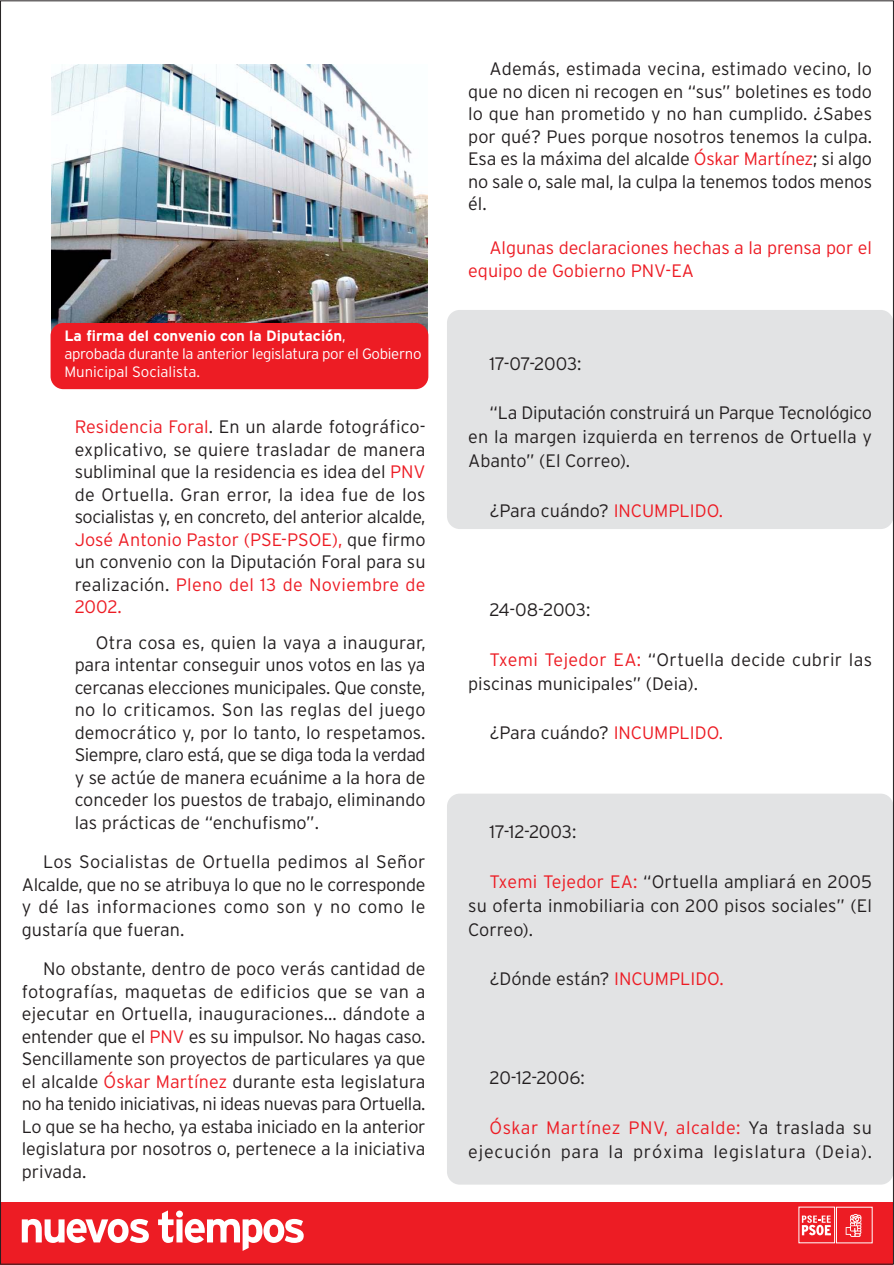
<style>
.page{position:relative;width:894px;height:1265px;background:#fff}
.page>*{position:absolute;margin:0;border:0;box-sizing:border-box;transform-origin:0 0}
.t1{font:300 18px/22.5px "Interstate";color:#231f20;text-align:justify}
.t2{font:300 18px/24px "Interstate";letter-spacing:.035em;color:#231f20;text-align:right}
.t3{font:300 18px/24px "Interstate";letter-spacing:.02em;color:#231f20}
.t4{font:300 18px/22.5px "Interstate";letter-spacing:-.005em;color:#ed1c24}
.t5{font:300 15px/18px "Interstate";letter-spacing:-.02em;color:#fff}
.s1{font-weight:700}
.s2{color:#ed1c24}
</style>
<div class="page">
<div style="left:447px;top:793px;width:446px;height:391px;background:#e2e3e4;border-radius:13px"></div>
<div style="left:447px;top:310px;width:446px;height:219px;background:#e2e3e4;border-radius:13px"></div>
<img style="left:51px;top:64px;width:377px;height:268px">
<div style="left:1px;top:1201px;width:892px;height:63px;background:#ed1c24"></div>
<svg style="left:22px;top:1218px;width:127px;height:24px"></svg>
<svg style="left:158px;top:1210px;width:146px;height:40px"></svg>
<svg style="left:846px;top:1214px;width:16px;height:22px"></svg>
<svg style="left:802px;top:1215px;width:29px;height:20px"></svg>
<div style="left:51px;top:323px;width:377px;height:66px;background:#ed1c24;border-radius:13px"></div>
<p class="t5" style="left:64px;top:328px;width:359px"><span class="s1">La firma del convenio con la Diputación</span>,<br>aprobada durante la anterior legislatura por el Gobierno<br>Municipal Socialista.</p>
<p class="t1" style="left:75px;top:417px;width:353px"><span class="s2">Residencia Foral</span>. En un alarde fotográfico&shy;explicativo, se quiere trasladar de manera subliminal que la residencia es idea del <span class="s2">PNV </span>de Ortuella. Gran error, la idea fue de los socialistas y, en concreto, del anterior alcalde, <span class="s2">José Antonio Pastor (PSE-PSOE),</span> que firmo un convenio con la Diputación Foral para su realización. <span class="s2">Pleno del 13 de Noviembre de 2002.</span></p>
<p class="t1" style="left:75px;top:632px;width:353px;text-indent:21px">Otra cosa es, quien la vaya a inaugurar, para intentar conseguir unos votos en las ya cercanas elecciones municipales. Que conste, no lo criticamos. Son las reglas del juego democrático y, por lo tanto, lo respetamos.<br>Siempre, claro está, que se diga toda la verdad y se actúe de manera ecuánime a la hora de conceder los puestos de trabajo, eliminando las prácticas de “enchufismo”.</p>
<p class="t1" style="left:22px;top:852px;width:405px;text-indent:21px">Los Socialistas de Ortuella pedimos al Señor Alcalde, que no se atribuya lo que no le corresponde y dé las informaciones como son y no como le gustaría que fueran.</p>
<p class="t1" style="left:22px;top:959px;width:405px;text-indent:21px">No obstante, dentro de poco verás cantidad de fotografías, maquetas de edificios que se van a ejecutar en Ortuella, inauguraciones… dándote a entender que el <span class="s2">PNV</span> es su impulsor. No hagas caso.<br>Sencillamente son proyectos de particulares ya que el alcalde <span class="s2">Óskar Martínez</span> durante esta legislatura no ha tenido iniciativas, ni ideas nuevas para Ortuella.<br>Lo que se ha hecho, ya estaba iniciado en la anterior legislatura por nosotros o, pertenece a la iniciativa privada.</p>
<p class="t1" style="left:468px;top:59px;width:405px;text-indent:21px">Además, estimada vecina, estimado vecino, lo que no dicen ni recogen en “sus” boletines es todo lo que han prometido y no han cumplido. ¿Sabes por qué? Pues porque nosotros tenemos la culpa.<br>Esa es la máxima del alcalde <span class="s2">Óskar Martínez</span>; si algo no sale o, sale mal, la culpa la tenemos todos menos él.</p>
<p class="t4" style="left:468px;top:238px;width:405px;text-indent:21px">Algunas declaraciones hechas a la prensa por el equipo de Gobierno PNV-EA</p>
<p class="t1" style="left:490px;top:354px;width:94px">17-07-2003:</p>
<p class="t1" style="left:468px;top:402px;width:405px;line-height:24px;text-indent:21px">“La Diputación construirá un Parque Tecnológico en la margen izquierda en terrenos de Ortuella y Abanto” (El Correo).</p>
<p class="t1" style="left:490px;top:501px;width:235px">¿Para cuándo? <span class="s2">INCUMPLIDO.</span></p>
<p class="t1" style="left:490px;top:600px;width:102px">24-08-2003:</p>
<p class="t3" style="left:468px;top:648px;width:405px;text-indent:21px"><span class="s2">Txemi Tejedor EA:</span> “Ortuella decide cubrir las piscinas municipales” (Deia).</p>
<p class="t1" style="left:490px;top:723px;width:235px">¿Para cuándo? <span class="s2">INCUMPLIDO.</span></p>
<p class="t1" style="left:490px;top:822px;width:88px">17-12-2003:</p>
<p class="t1" style="left:468px;top:871px;width:405px;line-height:24px;text-indent:21px"><span class="s2">Txemi Tejedor EA:</span> “Ortuella ampliará en 2005 su oferta inmobiliaria con 200 pisos sociales” (El Correo).</p>
<p class="t1" style="left:490px;top:969px;width:236px">¿Dónde están? <span class="s2">INCUMPLIDO.</span></p>
<p class="t1" style="left:490px;top:1068px;width:97px">20-12-2006:</p>
<p class="t2" style="left:468px;top:1117px;width:405px"><span class="s2">Óskar Martínez PNV, alcalde:</span> Ya traslada su ejecución para la próxima legislatura (Deia).</p>
</div>
